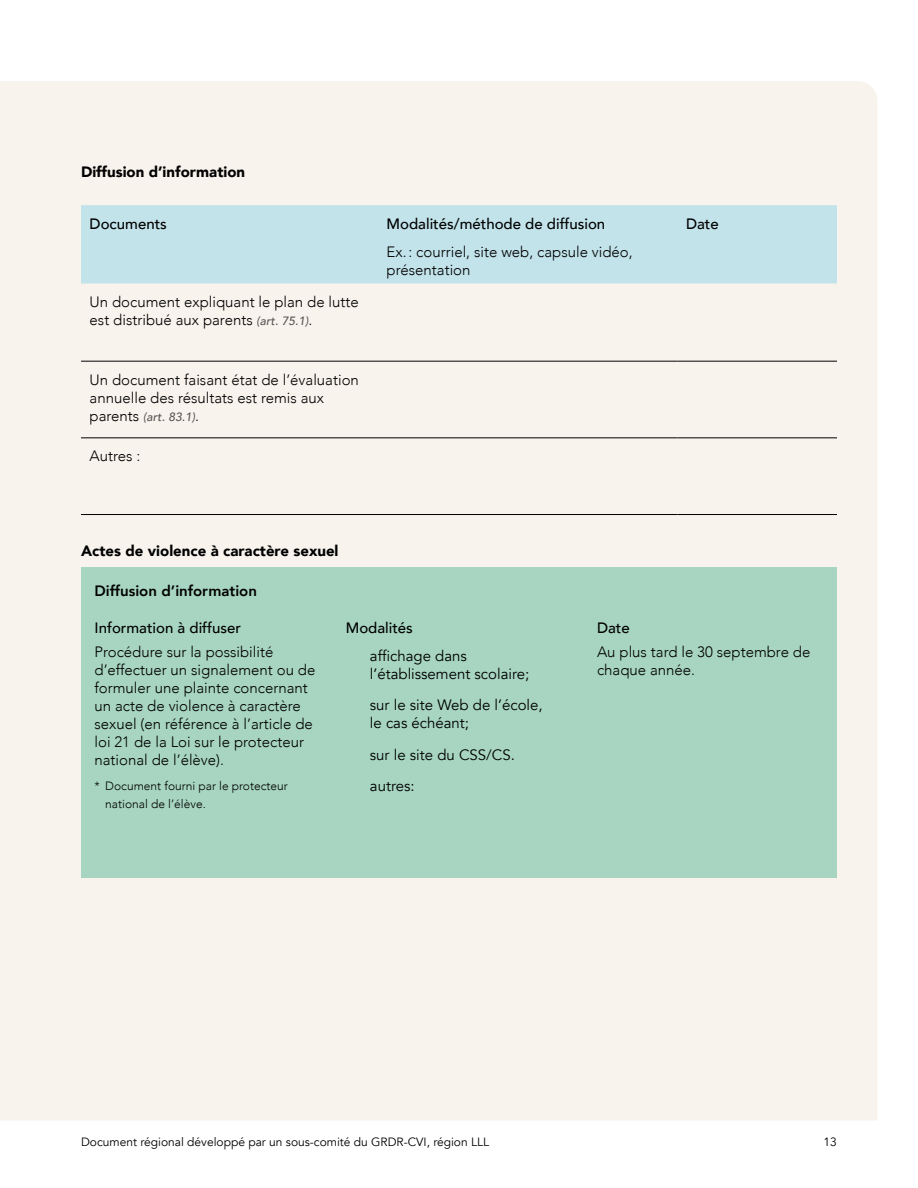
<style>
.page{position:relative;width:918px;height:1188px;background:#fff}
.page>*{position:absolute;margin:0;border:0;box-sizing:border-box;transform-origin:0 0}
.t1{font:300 15px/18px "Avenir";color:#000}
.t2{font:15px/18px "Avenir";color:#000}
.t3{font:500 15px "Avenir";color:#000}
.t4{font:900 15px "Avenir";color:#000}
.t5{font:800 15px "Avenir";color:#000}
.t6{font:12px "Avenir";color:#000}
.t7{font:300 12px/18px "Avenir";color:#000}
.t8{font:italic 500 12px "Avenir";color:#575756}
.s1{font-weight:500;font-style:italic;font-size:12px;color:#575756}
.s2{font-weight:300;font-style:normal;font-size:15px;color:#000}
</style>
<div class="page">
<div style="left:0;top:81px;width:877px;height:1039px;background:#f9f3ed"></div>
<div style="left:81px;top:205px;width:756px;height:78px;background:#c2e3ea"></div>
<hr style="left:81px;top:361px;width:297px;height:1px;background:#000">
<hr style="left:378px;top:361px;width:299px;height:1px;background:#000">
<hr style="left:677px;top:361px;width:160px;height:1px;background:#000">
<hr style="left:81px;top:438px;width:297px;height:1px;background:#000">
<hr style="left:378px;top:438px;width:299px;height:1px;background:#000">
<hr style="left:677px;top:438px;width:160px;height:1px;background:#000">
<hr style="left:81px;top:514px;width:297px;height:1px;background:#000">
<hr style="left:378px;top:514px;width:299px;height:1px;background:#000">
<hr style="left:677px;top:514px;width:160px;height:1px;background:#000">
<div style="left:81px;top:568px;width:756px;height:310px;background:#a7d5c2"></div>
<p class="t4" style="left:81px;top:159px;width:166px">Diffusion d’information</p>
<p class="t3" style="left:90px;top:211px;width:79px">Documents</p>
<p class="t3" style="left:387px;top:211px;width:220px">Modalités/méthode de diffusion</p>
<p class="t1" style="left:387px;top:243px;width:248px">Ex.: courriel, site web, capsule vidéo, présentation</p>
<p class="t1" style="left:90px;top:293px;width:271px">Un document expliquant le plan de lutte est distribué aux parents <span class="s1">(art. 75.1)</span>.</p>
<p class="t1" style="left:90px;top:371px;width:271px">Un document faisant état de l’évaluation annuelle des résultats est remis aux</p>
<p class="t8" style="left:90px;top:409px;width:111px"><span class="s2">parents</span> (art. 83.1)<span class="s2">.</span></p>
<p class="t1" style="left:90px;top:447px;width:52px">Autres :</p>
<p class="t3" style="left:686px;top:211px;width:34px">Date</p>
<p class="t4" style="left:81px;top:538px;width:259px">Actes de violence à caractère sexuel</p>
<p class="t5" style="left:94px;top:579px;width:164px">Diffusion d’information</p>
<p class="t3" style="left:94px;top:615px;width:148px">Information à diffuser</p>
<p class="t1" style="left:94px;top:643px;width:222px">Procédure sur la possibilité d’effectuer un signalement ou de formuler une plainte concernant un acte de violence à caractère sexuel (en référence à l’article de loi 21 de la Loi sur le protecteur national de l’élève).</p>
<p class="t7" style="left:105px;top:777px;width:184px;text-indent:-11px">* Document fourni par le protecteur national de l’élève.</p>
<p class="t3" style="left:346px;top:615px;width:69px">Modalités</p>
<p class="t2" style="left:370px;top:647px;width:161px">affichage dans l’établissement scolaire;</p>
<p class="t2" style="left:370px;top:696px;width:174px">sur le site Web de l’école, le cas échéant;</p>
<p class="t2" style="left:370px;top:739px;width:147px;line-height:31.5px">sur le site du CSS/CS. autres:</p>
<p class="t3" style="left:597px;top:615px;width:34px">Date</p>
<p class="t1" style="left:597px;top:643px;width:215px">Au plus tard le 30 septembre de chaque année.</p>
<p class="t6" style="left:81px;top:1135px;width:410px">Document régional développé par un sous-comité du GRDR-CVI, région LLL</p>
<p class="t6" style="left:824px;top:1135px;width:15px">13</p>
</div>
